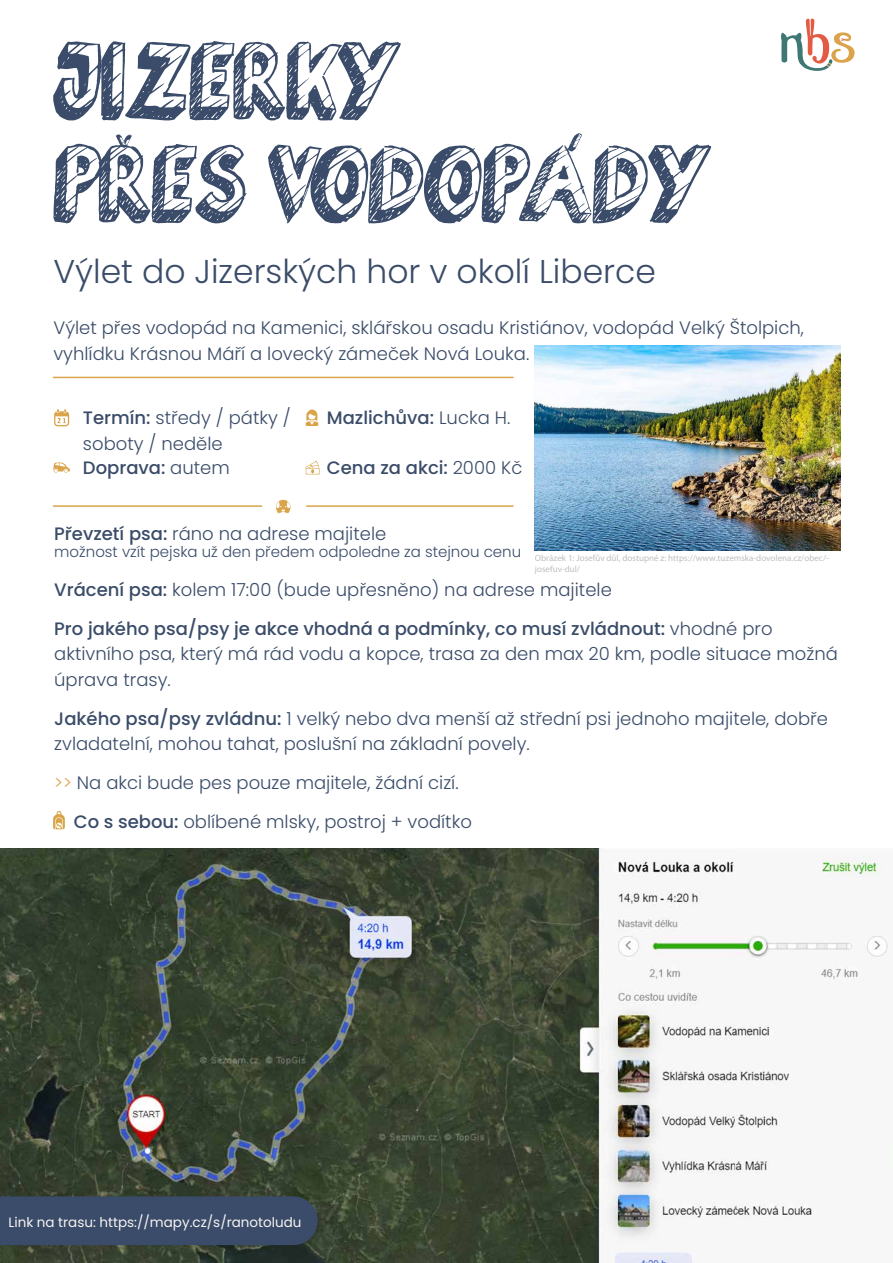
<style>
.page{position:relative;width:893px;height:1263px;background:#fff}
.page>*{position:absolute;margin:0;border:0;box-sizing:border-box;transform-origin:0 0}
.t1{font:300 33px "Poppins";color:#3a4c69}
.t2{font:300 18px/25.5px "Poppins";color:#3a4c69}
.t3{font:500 18px/39px "Poppins";color:#3a4c69}
.t4{font:300 15px "Poppins";color:#3a4c69}
.t5{font:13.5px "Poppins";color:#f7f4f2}
.t6{font:9px/10.8px "Myriad Pro";color:#bfbfbf}
.s1{font-weight:500}
.s2{font-weight:300}
.s3{color:#daa44a}
</style>
<div class="page">
<img style="left:0;top:849px;width:893px;height:414px">
<svg style="left:53px;top:41px;width:348px;height:79px"></svg>
<svg style="left:53px;top:134px;width:194px;height:89px"></svg>
<svg style="left:268px;top:133px;width:443px;height:90px"></svg>
<svg style="left:781px;top:18px;width:74px;height:53px"></svg>
<div style="left:0;top:1196px;width:318px;height:49px;background:#3a4c69"></div>
<hr style="left:53px;top:377px;width:461px;height:1px;background:#daa44a">
<svg style="left:306px;top:409px;width:12px;height:17px"></svg>
<svg style="left:53px;top:462px;width:17px;height:11px"></svg>
<svg style="left:304px;top:461px;width:16px;height:13px"></svg>
<svg style="left:53px;top:811px;width:12px;height:18px"></svg>
<svg style="left:54px;top:409px;width:15px;height:17px"></svg>
<hr style="left:306px;top:505px;width:208px;height:2px;background:#daa44a">
<hr style="left:53px;top:505px;width:209px;height:2px;background:#daa44a">
<svg style="left:276px;top:500px;width:15px;height:14px"></svg>
<img style="left:535px;top:346px;width:305px;height:204px">
<h1 class="t1" style="left:53px;top:253px;width:604px">Výlet do Jizerských hor v okolí Liberce</h1>
<p class="t2" style="left:53px;top:315px;width:752px">Výlet přes vodopád na Kamenici, sklářskou osadu Kristiánov, vodopád Velký Štolpich, vyhlídku Krásnou Máří a lovecký zámeček Nová Louka.</p>
<p class="t2" style="left:83px;top:405px;width:209px"><span class="s1">Termín:</span> středy / pátky / soboty / neděle</p>
<p class="t3" style="left:327px;top:399px;width:185px">Mazlichůva: <span class="s2">Lucka H.</span></p>
<p class="t3" style="left:83px;top:448px;width:148px">Doprava: <span class="s2">autem</span></p>
<p class="t3" style="left:327px;top:448px;width:197px">Cena za akci: <span class="s2">2000 Kč</span></p>
<p class="t2" style="left:54px;top:521px;width:334px"><span class="s1">Převzetí psa:</span> ráno na adrese majitele</p>
<p class="t4" style="left:54px;top:543px;width:468px">možnost vzít pejska už den předem odpoledne za stejnou cenu</p>
<p class="t3" style="left:54px;top:570px;width:720px">Vrácení psa: <span class="s2">kolem 17:00 (bude upřesněno) na adrese majitele<br></span>Pro jakého psa/psy je akce vhodná a podmínky, co musí zvládnout: <span class="s2">vhodné pro</span></p>
<p class="t2" style="left:54px;top:641px;width:785px">aktivního psa, který má rád vodu a kopce, trasa za den max 20 km, podle situace možná úprava trasy.</p>
<p class="t2" style="left:54px;top:706px;width:775px"><span class="s1">Jakého psa/psy zvládnu:</span> 1 velký nebo dva menší až střední psi jednoho majitele, dobře zvladatelní, mohou tahat, poslušní na základní povely.</p>
<p class="t2" style="left:74px;top:763px;width:400px;line-height:39px;text-indent:-20px"><span class="s3">&gt;&gt;</span> Na akci bude pes pouze majitele, žádní cizí.<br><span class="s1">Co s sebou:</span> oblíbené mlsky, postroj + vodítko</p>
<p class="t6" style="left:535px;top:553px;width:295px">Obrázek 1: Josefův důl, dostupné z: https://www.tuzemska-dovolena.cz/obec/- josefuv-dul/</p>
<p class="t5" style="left:9px;top:1214px;width:294px">Link na trasu: https://mapy.cz/s/ranotoludu</p>
</div>
